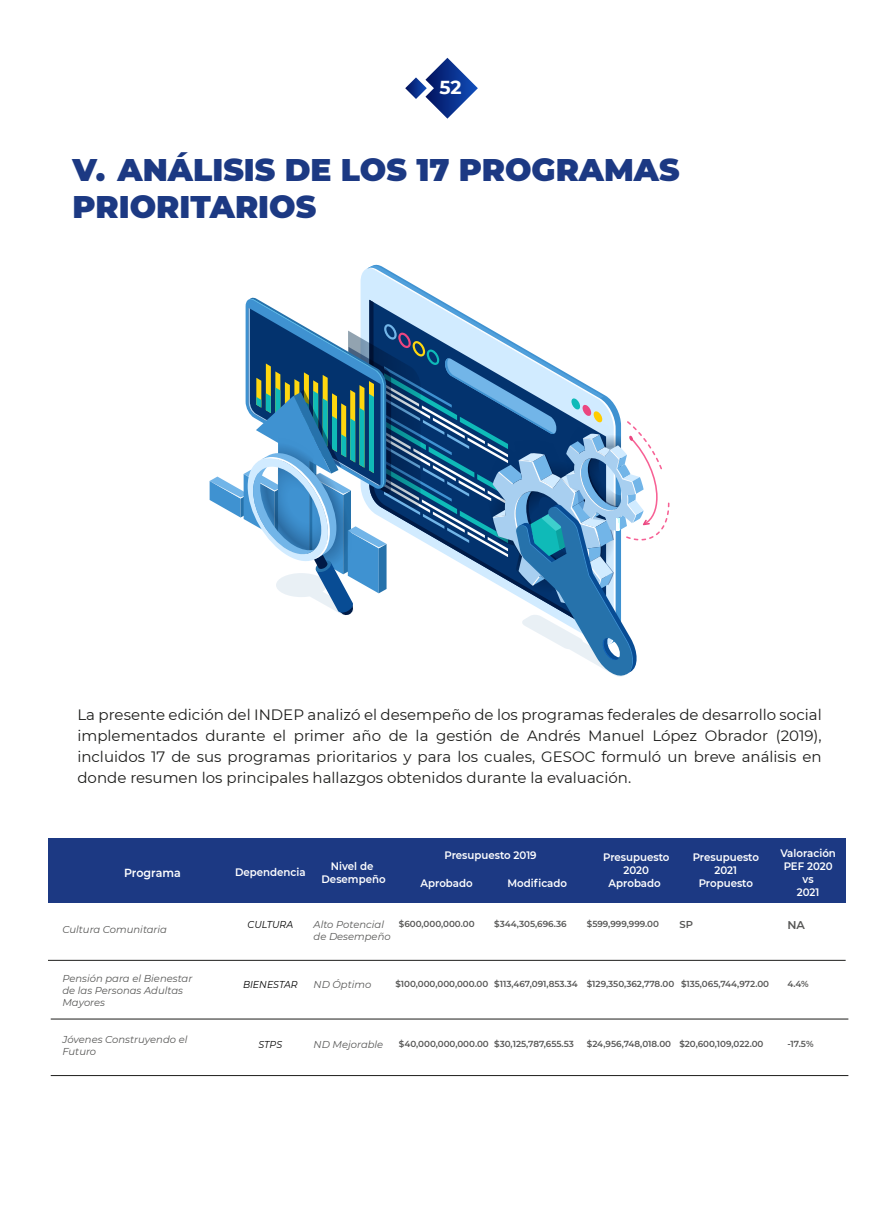
<style>
.page{position:relative;width:886px;height:1230px;background:#fff}
.page>*{position:absolute;margin:0;border:0;box-sizing:border-box;transform-origin:0 0}
.t1{font:900 31.25px/37.5px "Montserrat";color:#1c3983}
.t2{font:700 18.75px "Montserrat";color:#fff}
.t3{font:15px/21.2px "Montserrat";color:#1d1d1b;text-align:justify}
.t4{font:600 11.75px "Montserrat";color:#fff;scale:.95 1}
.t5{font:600 11.25px "Montserrat";color:#575756}
.t6{font:600 10.75px/13px "Montserrat";color:#fff;text-align:center;scale:.95 1}
.t7{font:italic 10px/12px "Montserrat";color:#575756}
.t8{font:italic 10px "Montserrat";color:#000;scale:.95 1}
.t9{font:600 10px "Montserrat";color:#575756}
.t10{font:600 8.75px "Montserrat";color:#575756}
</style>
<div class="page">
<div style="left:48px;top:838px;width:797px;height:64px;background:#1c3983"></div>
<hr style="left:48px;top:960px;width:797px;height:1px;background:#1d1d1b">
<hr style="left:51px;top:1018px;width:797px;height:1px;background:#1d1d1b">
<hr style="left:51px;top:1075px;width:797px;height:1px;background:#1d1d1b">
<svg style="left:405px;top:58px;width:73px;height:61px"></svg>
<svg style="left:210px;top:265px;width:459px;height:412px"></svg>
<p class="t2" style="left:439px;top:74px;width:24px">52</p>
<h1 class="t1" style="left:73px;top:149px;width:608px">V. ANÁLISIS DE LOS 17 PROGRAMAS<br>PRIORITARIOS</h1>
<p class="t3" style="left:77px;top:703px;width:746px">La presente edición del INDEP analizó el desempeño de los programas federales de desarrollo social implementados durante el primer año de la gestión de Andrés Manuel López Obrador (2019), incluidos 17 de sus programas prioritarios y para los cuales, GESOC formuló un breve análisis en donde resumen los principales hallazgos obtenidos durante la evaluación.</p>
<p class="t6" style="left:780px;top:846px;width:60px">Valoración<br>PEF 2020 vs<br>2021</p>
<p class="t6" style="left:444px;top:847px;width:99px">Presupuesto 2019</p>
<p class="t6" style="left:603px;top:850px;width:71px">Presupuesto</p>
<p class="t6" style="left:693px;top:850px;width:71px">Presupuesto<br>2021</p>
<p class="t6" style="left:321px;top:859px;width:69px">Nivel de<br>Desempeño</p>
<p class="t7" style="left:314px;top:917px;width:79px">Alto Potencial de Desempeño</p>
<p class="t4" style="left:124px;top:864px;width:61px">Programa</p>
<p class="t6" style="left:235px;top:865px;width:76px">Dependencia</p>
<p class="t6" style="left:623px;top:863px;width:28px">2020</p>
<p class="t6" style="left:420px;top:876px;width:56px">Aprobado</p>
<p class="t6" style="left:507px;top:876px;width:64px">Modificado</p>
<p class="t6" style="left:608px;top:876px;width:56px">Aprobado</p>
<p class="t6" style="left:699px;top:876px;width:59px">Propuesto</p>
<p class="t10" style="left:399px;top:917px;width:77px">$600,000,000.00</p>
<p class="t10" style="left:494px;top:917px;width:74px">$344,305,696.36</p>
<p class="t10" style="left:587px;top:917px;width:74px">$599,999,999.00</p>
<p class="t9" style="left:679px;top:917px;width:15px">SP</p>
<p class="t5" style="left:787px;top:916px;width:19px">NA</p>
<p class="t8" style="left:248px;top:917px;width:49px">CULTURA</p>
<p class="t7" style="left:62px;top:923px;width:106px">Cultura Comunitaria</p>
<p class="t7" style="left:62px;top:972px;width:131px">Pensión para el Bienestar de las Personas Adultas<br>Mayores</p>
<p class="t8" style="left:243px;top:977px;width:59px">BIENESTAR</p>
<p class="t7" style="left:314px;top:978px;width:59px">ND Óptimo</p>
<p class="t7" style="left:62px;top:1033px;width:126px">Jóvenes Construyendo el<br>Futuro</p>
<p class="t8" style="left:258px;top:1038px;width:26px">STPS</p>
<p class="t7" style="left:314px;top:1038px;width:71px">ND Mejorable</p>
<p class="t10" style="left:395px;top:977px;width:375px">$100,000,000,000.00 $113,467,091,853.34 $129,350,362,778.00 $135,065,744,972.00</p>
<p class="t10" style="left:787px;top:977px;width:23px">4.4%</p>
<p class="t10" style="left:399px;top:1038px;width:177px">$40,000,000,000.00 $30,125,787,655.53</p>
<p class="t10" style="left:587px;top:1038px;width:178px">$24,956,748,018.00 $20,600,109,022.00</p>
<p class="t10" style="left:787px;top:1038px;width:28px">-17.5%</p>
</div>
